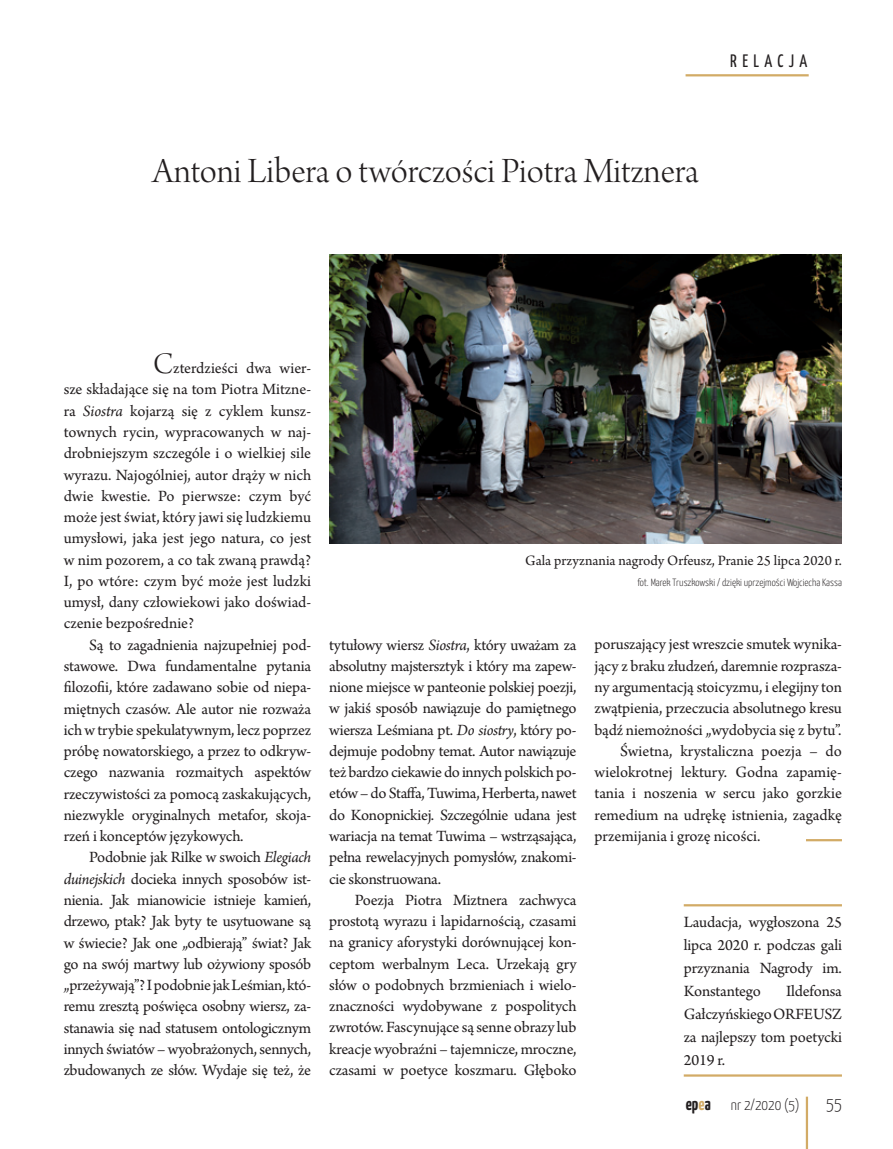
<style>
.page{position:relative;width:893px;height:1149px;background:#fff}
.page>*{position:absolute;margin:0;border:0;box-sizing:border-box;transform-origin:0 0}
.t1{font:37.5px "Arno Pro Light Display";color:#231f20}
.t2{font:18px "Yanone Kaffeesatz";letter-spacing:.3em;color:#231f20}
.t3{font:300 18px "Yanone Kaffeesatz";color:#231f20}
.t4{font:16.5px/21.3px "Arno Pro";letter-spacing:-.01em;color:#231f20;text-align:justify}
.t5{font:15px "Arno Pro";color:#231f20}
.t6{font:300 15px "Yanone Kaffeesatz";color:#231f20}
.t7{font:300 10.5px "Yanone Kaffeesatz";color:#231f20}
.s1{font-family:"Arno Pro Light Display";font-size:31.5px}
.s2{font-style:italic}
.s3{font-weight:700;font-size:18px}
.s4{font-weight:700;font-size:18px;color:#d2ab66}
</style>
<div class="page">
<hr style="left:806px;top:1096px;width:2px;height:52px;background:#d2ab66">
<hr style="left:686px;top:74px;width:123px;height:2px;background:#d2ab66">
<hr style="left:684px;top:1073px;width:158px;height:3px;background:#d2ab66">
<hr style="left:684px;top:903px;width:158px;height:3px;background:#d2ab66">
<hr style="left:806px;top:838px;width:36px;height:3px;background:#d2ab66">
<img style="left:329px;top:254px;width:513px;height:289px">
<p class="t2" style="left:730px;top:50px;width:79px">RELACJA</p>
<h1 class="t1" style="left:153px;top:150px;width:548px">Antoni Libera o twórczości Piotra Mitznera</h1>
<p class="t4" style="left:64px;top:358px;width:249px;text-indent:89px"><span class="s1">C</span>zterdzieści dwa wier&shy;sze składające się na tom Piotra Mitzne&shy;ra <span class="s2">Siostra</span> kojarzą się z cyklem kunsz&shy;townych rycin, wypracowanych w naj&shy;drobniejszym szczególe i o wielkiej sile wyrazu. Najogólniej, autor drąży w nich dwie kwestie. Po pierwsze: czym być może jest świat, który jawi się ludzkiemu umysłowi, jaka jest jego natura, co jest w nim pozorem, a co tak zwaną prawdą?<br>I, po wtóre: czym być może jest ludzki umysł, dany człowiekowi jako doświad&shy;czenie bezpośrednie?</p>
<p class="t4" style="left:64px;top:634px;width:249px;text-indent:26px">Są to zagadnienia najzupełniej pod&shy;stawowe. Dwa fundamentalne pytania filozofii, które zadawano sobie od niepa&shy;miętnych czasów. Ale autor nie rozważa ich w trybie spekulatywnym, lecz poprzez próbę nowatorskiego, a przez to odkryw&shy;czego nazwania rozmaitych aspektów rzeczywistości za pomocą zaskakujących, niezwykle oryginalnych metafor, skoja&shy;rzeń i konceptów językowych.</p>
<p class="t4" style="left:64px;top:847px;width:249px;text-indent:26px">Podobnie jak Rilke w swoich <span class="s2">Elegiach duinejskich</span> docieka innych sposobów ist&shy;nienia. Jak mianowicie istnieje kamień, drzewo, ptak? Jak byty te usytuowane są w świecie? Jak one „odbierają” świat? Jak go na swój martwy lub ożywiony sposób „przeżywają”? I podobnie jak Leśmian, któ&shy;remu zresztą poświęca osobny wiersz, za&shy;stanawia się nad statusem ontologicznym innych światów – wyobrażonych, sennych, zbudowanych ze słów. Wydaje się też, że</p>
<p class="t5" style="left:525px;top:551px;width:318px">Gala przyznania nagrody Orfeusz, Pranie 25 lipca 2020 r.</p>
<p class="t7" style="left:637px;top:576px;width:206px">fot. Marek Truszkowski / dzięki uprzejmości Wojciecha Kassa</p>
<p class="t4" style="left:329px;top:634px;width:249px">tytułowy wiersz <span class="s2">Siostra</span>, który uważam za absolutny majstersztyk i który ma zapew&shy;nione miejsce w panteonie polskiej poezji, w jakiś sposób nawiązuje do pamiętnego wiersza Leśmiana pt. <span class="s2">Do siostry</span>, który po&shy;dejmuje podobny temat. Autor nawiązuje też bardzo ciekawie do innych polskich po&shy;etów – do Staffa, Tuwima, Herberta, nawet do Konopnickiej. Szczególnie udana jest wariacja na temat Tuwima – wstrząsająca, pełna rewelacyjnych pomysłów, znakomi&shy;cie skonstruowana.</p>
<p class="t4" style="left:329px;top:889px;width:249px;text-indent:26px">Poezja Piotra Miztnera zachwyca prostotą wyrazu i lapidarnością, czasami na granicy aforystyki dorównującej kon&shy;ceptom werbalnym Leca. Urzekają gry słów o podobnych brzmieniach i wielo&shy;znaczności wydobywane z pospolitych zwrotów. Fascynujące są senne obrazy lub kreacje wyobraźni – tajemnicze, mroczne, czasami w poetyce koszmaru. Głęboko</p>
<p class="t4" style="left:595px;top:634px;width:249px">poruszający jest wreszcie smutek wynika-</p>
<p class="t4" style="left:595px;top:655px;width:249px">jący z braku złudzeń, daremnie rozprasza-</p>
<p class="t4" style="left:595px;top:677px;width:249px">ny argumentacją stoicyzmu, i elegijny ton</p>
<p class="t4" style="left:595px;top:698px;width:249px">zwątpienia, przeczucia absolutnego kresu</p>
<p class="t4" style="left:595px;top:719px;width:248px">bądź niemożności „wydobycia się z bytu”.</p>
<p class="t4" style="left:620px;top:740px;width:223px">Świetna, krystaliczna poezja – do</p>
<p class="t4" style="left:595px;top:762px;width:249px">wielokrotnej lektury. Godna zapamię-</p>
<p class="t4" style="left:595px;top:783px;width:249px">tania i noszenia w sercu jako gorzkie</p>
<p class="t4" style="left:595px;top:804px;width:249px">remedium na udrękę istnienia, zagadkę</p>
<p class="t4" style="left:595px;top:825px;width:167px">przemijania i grozę nicości.</p>
<p class="t4" style="left:684px;top:910px;width:160px;line-height:23px">Laudacja, wygłoszona 25 lipca 2020 r. podczas gali przyznania Nagrody im.<br>Konstantego</p>
<p class="t4" style="left:684px;top:979px;width:160px;line-height:23px;text-indent:102px">Ildefonsa Gałczyńskiego ORFEUSZ za najlepszy tom poetycki 2019 r.</p>
<p class="t6" style="left:686px;top:1095px;width:115px"><span class="s3">ep</span><span class="s4">e</span><span class="s3">a</span> nr 2/2020 (5)</p>
<p class="t3" style="left:826px;top:1092px;width:17px">55</p>
</div>
